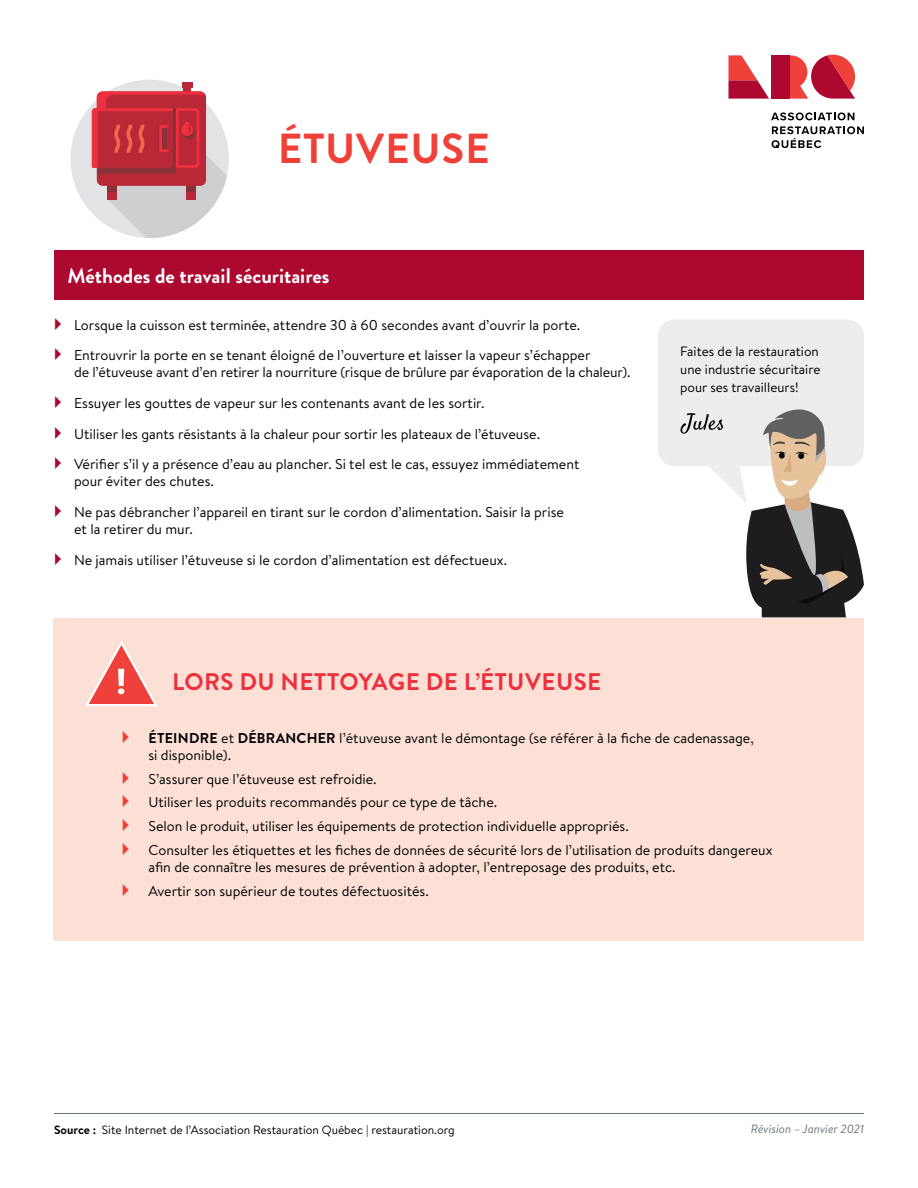
<style>
.page{position:relative;width:918px;height:1188px;background:#fff}
.page>*{position:absolute;margin:0;border:0;box-sizing:border-box;transform-origin:0 0}
.t1{font:700 42px "Brandon Grotesque";letter-spacing:.02em;color:#ef413a}
.t2{font:700 24px "Brandon Grotesque";letter-spacing:.02em;color:#ee303e}
.t3{font:700 21px "Brandon Grotesque";color:#fff}
.t4{font:14.25px/30.6px "Brandon Text";color:#000}
.t5{font:13.5px/18px "Brandon Text";color:#000;text-align:justify}
.t6{font:12px "Brandon Text";color:#000}
.t7{font:italic 12px "Brandon Text";color:#6b7579}
.s1{font-weight:700}
</style>
<div class="page">
<svg style="left:771px;top:112px;width:83px;height:8px"></svg>
<svg style="left:772px;top:126px;width:92px;height:22px"></svg>
<svg style="left:789px;top:55px;width:66px;height:44px"></svg>
<div style="left:771px;top:55px;width:18px;height:44px;background:#ad0830"></div>
<svg style="left:729px;top:55px;width:40px;height:44px"></svg>
<div style="left:54px;top:251px;width:810px;height:49px;background:#ac0830"></div>
<div style="left:54px;top:618px;width:810px;height:323px;background:#fce0d6"></div>
<div style="left:71px;top:80px;width:158px;height:158px;background:#e2e3e4;border-radius:50%"></div>
<div style="left:184px;top:83px;width:7px;height:15px;background:#ba2837"></div>
<div style="left:182px;top:83px;width:11px;height:5px;background:#ba2837"></div>
<svg style="left:92px;top:91px;width:137px;height:147px"></svg>
<div style="left:658px;top:320px;width:206px;height:146px;background:#ededee;border-radius:16px"></div>
<svg style="left:680px;top:409px;width:184px;height:208px"></svg>
<svg style="left:85px;top:641px;width:73px;height:66px"></svg>
<hr style="left:54px;top:1113px;width:810px;height:1px;background:#6b7579">
<h1 class="t1" style="left:278px;top:119px;width:214px">ÉTUVEUSE</h1>
<h3 class="t3" style="left:67px;top:261px;width:263px">Méthodes de travail sécuritaires</h3>
<p class="t4" style="left:74px;top:309px;width:518px">Lorsque la cuisson est terminée, attendre 30 à 60 secondes avant d’ouvrir la porte.<br>Entrouvrir la porte en se tenant éloigné de l’ouverture et laisser la vapeur s’échapper</p>
<p class="t4" style="left:74px;top:357px;width:558px">de l’étuveuse avant d’en retirer la nourriture (risque de brûlure par évaporation de la chaleur).<br>Essuyer les gouttes de vapeur sur les contenants avant de les sortir.<br>Utiliser les gants résistants à la chaleur pour sortir les plateaux de l’étuveuse.<br>Vérifier s’il y a présence d’eau au plancher. Si tel est le cas, essuyez immédiatement</p>
<p class="t4" style="left:74px;top:466px;width:491px">pour éviter des chutes.<br>Ne pas débrancher l’appareil en tirant sur le cordon d’alimentation. Saisir la prise</p>
<p class="t4" style="left:74px;top:513px;width:435px">et la retirer du mur.<br>Ne jamais utiliser l’étuveuse si le cordon d’alimentation est défectueux.</p>
<h2 class="t2" style="left:172px;top:665px;width:431px">LORS DU NETTOYAGE DE L’ÉTUVEUSE</h2>
<p class="t5" style="left:680px;top:342px;width:142px">Faites de la restauration une industrie sécuritaire pour ses travailleurs!</p>
<p class="t4" style="left:148px;top:729px;width:607px;line-height:17.1px"><span class="s1">ÉTEINDRE</span> et <span class="s1">DÉBRANCHER</span> l’étuveuse avant le démontage (se référer à la fiche de cadenassage, si disponible).</p>
<p class="t4" style="left:148px;top:766px;width:626px;line-height:23.9px">S’assurer que l’étuveuse est refroidie.<br>Utiliser les produits recommandés pour ce type de tâche.<br>Selon le produit, utiliser les équipements de protection individuelle appropriés.<br>Consulter les étiquettes et les fiches de données de sécurité lors de l’utilisation de produits dangereux</p>
<p class="t4" style="left:148px;top:855px;width:529px;line-height:23.9px">afin de connaître les mesures de prévention à adopter, l’entreposage des produits, etc.<br>Avertir son supérieur de toutes défectuosités.</p>
<p class="t6" style="left:54px;top:1122px;width:402px"><span class="s1">Source :</span> Site Internet de l’Association Restauration Québec | restauration.org</p>
<p class="t7" style="left:751px;top:1120px;width:115px">Révision – Janvier 2021</p>
</div>
